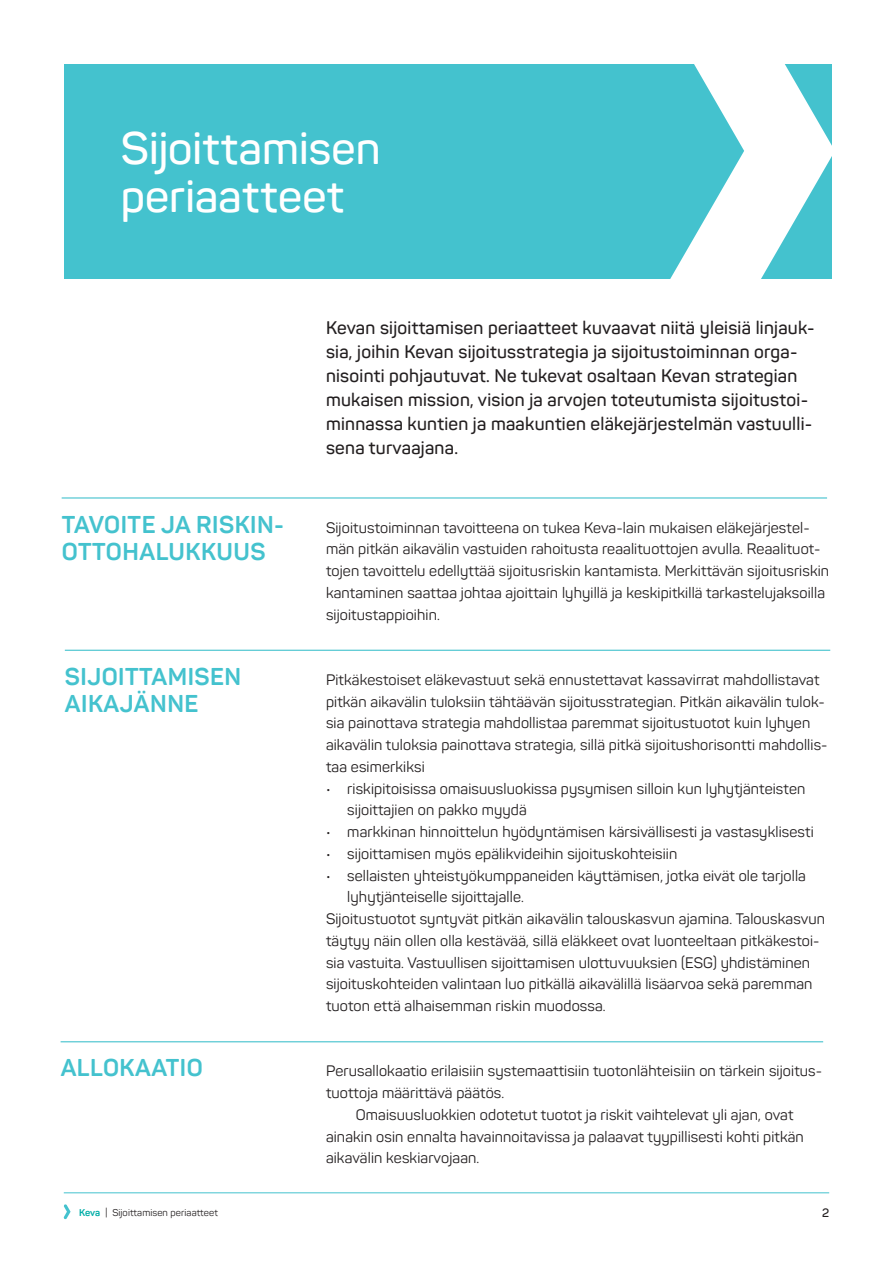
<style>
.page{position:relative;width:893px;height:1263px;background:#fff}
.page>*{position:absolute;margin:0;border:0;box-sizing:border-box;transform-origin:0 0}
.t1{font:600 45px/48px "Panton";letter-spacing:.005em;color:#fff}
.t2{font:700 24px/27px "Panton";letter-spacing:.02em;color:#44c2ce}
.t3{font:600 18px/24px "Panton";letter-spacing:.015em;color:#231f20}
.t4{font:15px/21.8px "Panton";letter-spacing:.01em;color:#231f20}
.t5{font:600 12px "Panton";color:#231f20}
.t6{font:9.75px "Panton";letter-spacing:.01em;color:#231f20}
.s1{font-weight:700;color:#00ada7}
</style>
<div class="page">
<hr style="left:64px;top:1192px;width:765px;height:1px;background:#44c2ce">
<svg style="left:64px;top:1204px;width:7px;height:15px"></svg>
<div style="left:64px;top:64px;width:767px;height:215px;background:#44c2ce"></div>
<svg style="left:670px;top:64px;width:161px;height:215px"></svg>
<hr style="left:62px;top:497px;width:765px;height:1px;background:#44c2ce">
<hr style="left:65px;top:650px;width:765px;height:1px;background:#44c2ce">
<hr style="left:61px;top:1041px;width:762px;height:1px;background:#44c2ce">
<h1 class="t1" style="left:121px;top:124px;width:261px">Sijoittamisen periaatteet</h1>
<h2 class="t2" style="left:62px;top:510px;width:224px">TAVOITE JA RISKIN-<br>OTTOHALUKKUUS</h2>
<h2 class="t2" style="left:65px;top:663px;width:178px">SIJOITTAMISEN<br>AIKAJÄNNE</h2>
<h2 class="t2" style="left:61px;top:1054px;width:144px">ALLOKAATIO</h2>
<p class="t3" style="left:326px;top:316px;width:490px">Kevan sijoittamisen periaatteet kuvaavat niitä yleisiä linjauk&shy;sia, joihin Kevan sijoitusstrategia ja sijoitustoiminnan orga&shy;nisointi pohjautuvat. Ne tukevat osaltaan Kevan strategian mukaisen mission, vision ja arvojen toteutumista sijoitustoi&shy;minnassa kuntien ja maakuntien eläkejärjestelmän vastuulli&shy;sena turvaajana.</p>
<p class="t4" style="left:326px;top:516px;width:505px">Sijoitustoiminnan tavoitteena on tukea Keva-lain mukaisen eläkejärjestel&shy;män pitkän aikavälin vastuiden rahoitusta reaalituottojen avulla. Reaalituot&shy;tojen tavoittelu edellyttää sijoitusriskin kantamista. Merkittävän sijoitusriskin kantaminen saattaa johtaa ajoittain lyhyillä ja keskipitkillä tarkastelujaksoilla sijoitustappioihin.</p>
<p class="t4" style="left:326px;top:669px;width:503px">Pitkäkestoiset eläkevastuut sekä ennustettavat kassavirrat mahdollistavat pitkän aikavälin tuloksiin tähtäävän sijoitusstrategian. Pitkän aikavälin tulok&shy;sia painottava strategia mahdollistaa paremmat sijoitustuotot kuin lyhyen aikavälin tuloksia painottava strategia, sillä pitkä sijoitushorisontti mahdollis&shy;taa esimerkiksi</p>
<p class="t4" style="left:347px;top:777px;width:460px;text-indent:-21px">• riskipitoisissa omaisuusluokissa pysymisen silloin kun lyhytjänteisten sijoittajien on pakko myydä</p>
<p class="t4" style="left:326px;top:821px;width:489px">• markkinan hinnoittelun hyödyntämisen kärsivällisesti ja vastasyklisesti</p>
<p class="t4" style="left:326px;top:843px;width:353px">• sijoittamisen myös epälikvideihin sijoituskohteisiin</p>
<p class="t4" style="left:326px;top:864px;width:481px">• sellaisten yhteistyökumppaneiden käyttämisen, jotka eivät ole tarjolla</p>
<p class="t4" style="left:347px;top:886px;width:178px">lyhytjänteiselle sijoittajalle.</p>
<p class="t4" style="left:326px;top:908px;width:501px">Sijoitustuotot syntyvät pitkän aikavälin talouskasvun ajamina. Talouskasvun</p>
<p class="t4" style="left:326px;top:930px;width:495px">täytyy näin ollen olla kestävää, sillä eläkkeet ovat luonteeltaan pitkäkestoi-</p>
<p class="t4" style="left:326px;top:951px;width:486px">sia vastuita. Vastuullisen sijoittamisen ulottuvuuksien (ESG) yhdistäminen</p>
<p class="t4" style="left:326px;top:973px;width:488px">sijoituskohteiden valintaan luo pitkällä aikavälillä lisäarvoa sekä paremman</p>
<p class="t4" style="left:326px;top:995px;width:281px">tuoton että alhaisemman riskin muodossa.</p>
<p class="t4" style="left:326px;top:1060px;width:498px">Perusallokaatio erilaisiin systemaattisiin tuotonlähteisiin on tärkein sijoitus-</p>
<p class="t4" style="left:326px;top:1082px;width:180px">tuottoja määrittävä päätös.</p>
<p class="t4" style="left:356px;top:1104px;width:439px">Omaisuusluokkien odotetut tuotot ja riskit vaihtelevat yli ajan, ovat</p>
<p class="t4" style="left:326px;top:1125px;width:479px">ainakin osin ennalta havainnoitavissa ja palaavat tyypillisesti kohti pitkän</p>
<p class="t4" style="left:326px;top:1147px;width:155px">aikavälin keskiarvojaan.</p>
<p class="t6" style="left:79px;top:1206px;width:140px"><span class="s1">Keva</span> | Sijoittamisen periaatteet</p>
<p class="t5" style="left:822px;top:1205px;width:9px">2</p>
</div>
